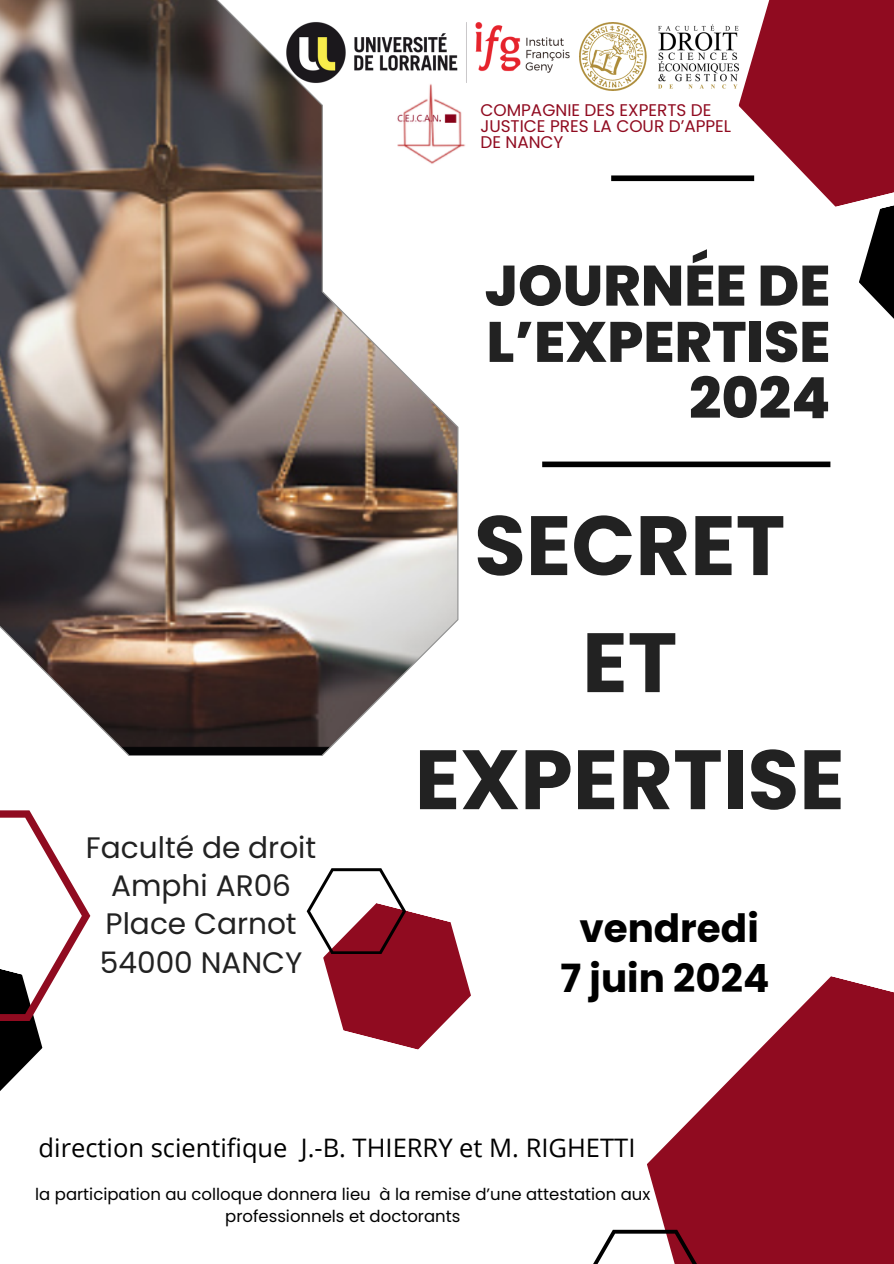
<style>
.page{position:relative;width:894px;height:1264px;background:#fff}
.page>*{position:absolute;margin:0;border:0;box-sizing:border-box;transform-origin:0 0}
.t1{font:700 84px/117px "Poppins";color:#222;text-align:center}
.t2{font:800 56.85px/56.2px "Poppins";color:#222;text-align:right}
.t3{font:700 38.85px/49.9px "Poppins";color:#000;text-align:center}
.t4{font:29.55px/38.2px "Poppins";color:#222;text-align:center}
.t5{font:25.5px "Open Sans";color:#000}
.t6{font:16.8px/15.8px "Poppins";color:#900b20}
.t7{font:16.5px/21.3px "Poppins";color:#000;text-align:center}
</style>
<div class="page">
<img style="left:0;top:0;width:458px;height:755px">
<svg style="left:709px;top:0;width:184px;height:318px"></svg>
<svg style="left:647px;top:976px;width:246px;height:287px;fill:#900b20"></svg>
<div style="left:611px;top:175px;width:143px;height:6px;background:#000"></div>
<div style="left:542px;top:461px;width:288px;height:6px;background:#000"></div>
<svg style="left:0;top:810px;width:90px;height:281px"></svg>
<svg style="left:593px;top:1229px;width:115px;height:34px"></svg>
<svg style="left:306px;top:868px;width:165px;height:182px"></svg>
<img style="left:394px;top:90px;width:72px;height:77px">
<img style="left:275px;top:15px;width:295px;height:75px">
<img style="left:579px;top:23px;width:159px;height:67px">
<p class="t6" style="left:480px;top:102px;width:252px">COMPAGNIE DES EXPERTS DE<br>JUSTICE PRES LA COUR D’APPEL<br>DE NANCY</p>
<h2 class="t2" style="left:484px;top:257px;width:347px">JOURNÉE DE<br>L’EXPERTISE<br>2024</h2>
<p class="t4" style="left:86px;top:828px;width:232px">Faculté de droit<br>Amphi AR06<br>Place Carnot<br>54000 NANCY</p>
<h6 class="t1" style="left:414px;top:487px;width:431px">SECRET<br>ET<br>EXPERTISE</h6>
<h4 class="t3" style="left:560px;top:903px;width:210px">vendredi<br>7 juin 2024</h4>
<h1 class="t5" style="left:39px;top:1129px;width:598px">direction scientifique J.-B. THIERRY et M. RIGHETTI</h1>
<p class="t7" style="left:35px;top:1183px;width:616px">la participation au colloque donnera lieu à la remise d’une attestation aux professionnels et doctorants</p>
</div>
